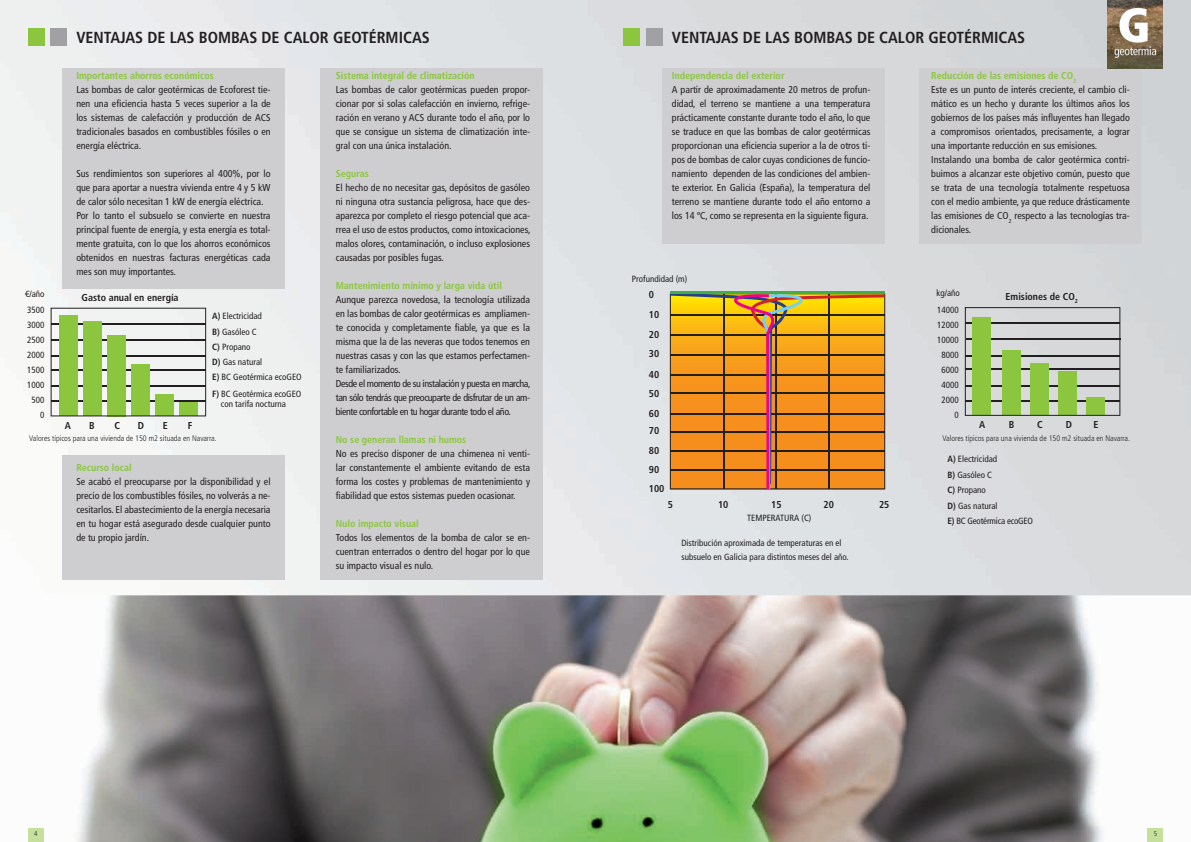
<style>
.page{position:relative;width:1191px;height:842px;background:#fff}
.page>*{position:absolute;margin:0;border:0;box-sizing:border-box;transform-origin:0 0}
.t1{font:700 condensed 16px "Frutiger LT Std";color:#231f20}
.t2{font:condensed 10px/14px "Frutiger LT Std";color:#231f20;text-align:justify}
.t3{font:700 condensed 10px "Frutiger LT Std";color:#8bc63e}
.t4{font:700 condensed 10px/18.7px "Frutiger LT Std";color:#231f20}
.t5{font:condensed 9px/15px "Frutiger LT Std";color:#231f20}
.t6{font:condensed 9px/15.2px "Frutiger LT Std";letter-spacing:-.02em;color:#231f20}
.t7{font:300 condensed 8px "Frutiger LT Std";color:#231f20}
.t8{font:300 condensed 7px "Frutiger LT Std";color:#231f20}
.s1{font-weight:700}
.s2{font-weight:700;color:#8bc63e}
</style>
<div class="page">
<img style="left:0;top:0;width:1191px;height:842px">
<div style="left:28px;top:28px;width:17px;height:18px;background:#8bc63e"></div>
<div style="left:624px;top:28px;width:16px;height:18px;background:#8bc63e"></div>
<div style="left:50px;top:28px;width:17px;height:18px;background:#a1a1a5"></div>
<div style="left:646px;top:28px;width:16px;height:18px;background:#a1a1a5"></div>
<svg style="left:670px;top:293px;width:214px;height:196px;background:#d78920"></svg>
<hr style="left:670px;top:291px;width:214px;height:2px;background:#40ae49">
<svg style="left:964px;top:307px;width:156px;height:109px;background:#adc196"></svg>
<div style="left:62px;top:68px;width:222px;height:221px;background:#ceced0"></div>
<div style="left:662px;top:68px;width:222px;height:176px;background:#ceced0"></div>
<div style="left:919px;top:68px;width:222px;height:176px;background:#ceced0"></div>
<div style="left:62px;top:455px;width:222px;height:125px;background:#ceced0"></div>
<div style="left:321px;top:68px;width:222px;height:512px;background:#ceced0"></div>
<svg style="left:51px;top:308px;width:155px;height:108px"></svg>
<img style="left:1107px;top:0;width:55px;height:69px">
<svg style="left:1114px;top:8px;width:42px;height:50px"></svg>
<img style="left:1147px;top:828px;width:15px;height:14px">
<img style="left:28px;top:828px;width:15px;height:14px">
<h1 class="t1" style="left:76px;top:28px;width:355px">VENTAJAS DE LAS BOMBAS DE CALOR GEOTÉRMICAS</h1>
<h1 class="t1" style="left:672px;top:28px;width:355px">VENTAJAS DE LAS BOMBAS DE CALOR GEOTÉRMICAS</h1>
<p class="t5" style="left:25px;top:286px;width:21px">€/año</p>
<p class="t5" style="left:27px;top:303px;width:19px;text-align:right">3500<br>3000<br>2500<br>2000<br>1500<br>1000<br>500<br>0</p>
<p class="t3" style="left:76px;top:70px;width:139px">Importantes ahorros económicos</p>
<p class="t2" style="left:76px;top:83px;width:196px">Las bombas de calor geotérmicas de Ecoforest tie&shy;nen una eficiencia hasta 5 veces superior a la de los sistemas de calefacción y producción de ACS tradicionales basados en combustibles fósiles o en energía eléctrica.</p>
<p class="t2" style="left:76px;top:167px;width:196px;text-align:left">Sus rendimientos son superiores al 400%, por lo que para aportar a nuestra vivienda entre 4 y 5 kW de calor sólo necesitan 1 kW de energía eléctrica.<br>Por lo tanto el subsuelo se convierte en nuestra principal fuente de energía, y esta energía es total&shy;mente gratuita, con lo que los ahorros económicos obtenidos en nuestras facturas energéticas cada mes son muy importantes.</p>
<p class="t4" style="left:82px;top:289px;width:98px">Gasto anual en energía</p>
<p class="t4" style="left:65px;top:416px;width:8px">A</p>
<p class="t4" style="left:89px;top:416px;width:7px">B</p>
<p class="t4" style="left:114px;top:416px;width:7px">C</p>
<p class="t4" style="left:138px;top:416px;width:8px">D</p>
<p class="t4" style="left:163px;top:416px;width:6px">E</p>
<p class="t4" style="left:188px;top:416px;width:6px">F</p>
<p class="t5" style="left:212px;top:308px;width:51px;line-height:15.9px"><span class="s1">A)</span> Electricidad<br><span class="s1">B)</span> Gasóleo C</p>
<p class="t5" style="left:212px;top:339px;width:91px"><span class="s1">C)</span> Propano<br><span class="s1">D)</span> Gas natural<br><span class="s1">E)</span> BC Geotérmica ecoGEO</p>
<p class="t5" style="left:221px;top:389px;width:82px;line-height:10px;text-indent:-9px"><span class="s1">F)</span> BC Geotérmica ecoGEO con tarifa nocturna</p>
<p class="t7" style="left:29px;top:433px;width:189px">Valores típicos para una vivienda de 150 m2 situada en Navarra.</p>
<p class="t3" style="left:76px;top:462px;width:57px">Recurso local</p>
<p class="t2" style="left:76px;top:475px;width:196px">Se acabó el preocuparse por la disponibilidad y el precio de los combustibles fósiles, no volverás a ne&shy;cesitarlos. El abastecimiento de la energía necesaria en tu hogar está asegurado desde cualquier punto de tu propio jardín.</p>
<p class="t3" style="left:336px;top:70px;width:140px">Sistema integral de climatización</p>
<p class="t2" style="left:336px;top:83px;width:196px">Las bombas de calor geotérmicas pueden propor&shy;cionar por si solas calefacción en invierno, refrige&shy;ración en verano y ACS durante todo el año, por lo que se consigue un sistema de climatización inte&shy;gral con una única instalación.</p>
<p class="t3" style="left:336px;top:168px;width:35px">Seguras</p>
<p class="t2" style="left:336px;top:181px;width:196px">El hecho de no necesitar gas, depósitos de gasóleo ni ninguna otra sustancia peligrosa, hace que des&shy;aparezca por completo el riesgo potencial que aca&shy;rrea el uso de estos productos, como intoxicaciones, malos olores, contaminación, o incluso explosiones causadas por posibles fugas.</p>
<p class="t3" style="left:336px;top:280px;width:168px">Mantenimiento mínimo y larga vida útil</p>
<p class="t2" style="left:336px;top:293px;width:196px;text-align:left">Aunque parezca novedosa, la tecnología utilizada en las bombas de calor geotérmicas es ampliamen&shy;te conocida y completamente fiable, ya que es la misma que la de las neveras que todos tenemos en nuestras casas y con las que estamos perfectamen&shy;te familiarizados.<br>Desde el momento de su instalación y puesta en marcha, tan sólo tendrás que preocuparte de disfrutar de un am&shy;biente confortable en tu hogar durante todo el año.</p>
<p class="t3" style="left:336px;top:434px;width:132px">No se generan llamas ni humos</p>
<p class="t2" style="left:336px;top:447px;width:196px">No es preciso disponer de una chimenea ni venti&shy;lar constantemente el ambiente evitando de esta forma los costes y problemas de mantenimiento y fiabilidad que estos sistemas pueden ocasionar.</p>
<p class="t3" style="left:336px;top:518px;width:85px">Nulo impacto visual</p>
<p class="t2" style="left:336px;top:531px;width:196px">Todos los elementos de la bomba de calor se en&shy;cuentran enterrados o dentro del hogar por lo que su impacto visual es nulo.</p>
<p class="t3" style="left:672px;top:70px;width:114px">Independencia del exterior</p>
<p class="t2" style="left:672px;top:83px;width:200px">A partir de aproximadamente 20 metros de profun&shy;didad, el terreno se mantiene a una temperatura prácticamente constante durante todo el año, lo que se traduce en que las bombas de calor geotérmicas proporcionan una eficiencia superior a la de otros ti&shy;pos de bombas de calor cuyas condiciones de funcio&shy;namiento dependen de las condiciones del ambien&shy;te exterior. En Galicia (España), la temperatura del terreno se mantiene durante todo el año entorno a los 14 ºC, como se representa en la siguiente figura.</p>
<p class="t5" style="left:632px;top:272px;width:57px">Profundidad (m)</p>
<p class="t4" style="left:649px;top:285px;width:12px;line-height:19.3px">0<br>10</p>
<p class="t4" style="left:649px;top:325px;width:12px;line-height:19.3px">20<br>30</p>
<p class="t4" style="left:649px;top:365px;width:12px">40<br>50</p>
<p class="t4" style="left:649px;top:405px;width:12px;line-height:17px">60<br>70</p>
<p class="t4" style="left:649px;top:442px;width:17px">80<br>90<br>100</p>
<p class="t4" style="left:668px;top:495px;width:7px">5</p>
<p class="t4" style="left:718px;top:495px;width:12px">10</p>
<p class="t4" style="left:771px;top:495px;width:12px">15</p>
<p class="t4" style="left:823px;top:495px;width:12px">20</p>
<p class="t4" style="left:879px;top:495px;width:12px">25</p>
<p class="t5" style="left:747px;top:510px;width:66px">TEMPERATURA (C)</p>
<p class="t5" style="left:681px;top:536px;width:169px;line-height:14px">Distribución aproximada de temperaturas en el subsuelo en Galicia para distintos meses del año.</p>
<p class="t2" style="left:931px;top:69px;width:200px;text-align:left"><span class="s2">Reducción de las emisiones de CO</span><sub>2<br></sub>Este es un punto de interés creciente, el cambio cli&shy;mático es un hecho y durante los últimos años los gobiernos de los países más influyentes han llegado a compromisos orientados, precisamente, a lograr una importante reducción en sus emisiones.<br>Instalando una bomba de calor geotérmica contri&shy;buimos a alcanzar este objetivo común, puesto que se trata de una tecnología totalmente respetuosa con el medio ambiente, ya que reduce drásticamente las emisiones de CO<sub>2</sub> respecto a las tecnologías tra&shy;dicionales.</p>
<p class="t5" style="left:936px;top:285px;width:25px">kg/año</p>
<p class="t4" style="left:1005px;top:287px;width:74px">Emisiones de CO<sub>2</sub></p>
<p class="t5" style="left:937px;top:302px;width:23px;text-align:right">14000<br>12000<br>10000<br>8000<br>6000<br>4000<br>2000<br>0</p>
<p class="t4" style="left:979px;top:415px;width:8px">A</p>
<p class="t4" style="left:1008px;top:415px;width:7px">B</p>
<p class="t4" style="left:1037px;top:415px;width:7px">C</p>
<p class="t4" style="left:1066px;top:415px;width:8px">D</p>
<p class="t4" style="left:1093px;top:415px;width:6px">E</p>
<p class="t7" style="left:942px;top:433px;width:189px">Valores típicos para una vivienda de 150 m2 situada en Navarra.</p>
<p class="t5" style="left:947px;top:451px;width:51px;line-height:15.9px"><span class="s1">A)</span> Electricidad<br><span class="s1">B)</span> Gasóleo C</p>
<p class="t6" style="left:947px;top:482px;width:87px"><span class="s1">C)</span> Propano<br><span class="s1">D)</span> Gas natural<br><span class="s1">E)</span> BC Geotérmica ecoGEO</p>
<p class="t8" style="left:34px;top:829px;width:5px">4</p>
<p class="t8" style="left:1153px;top:829px;width:5px">5</p>
</div>
